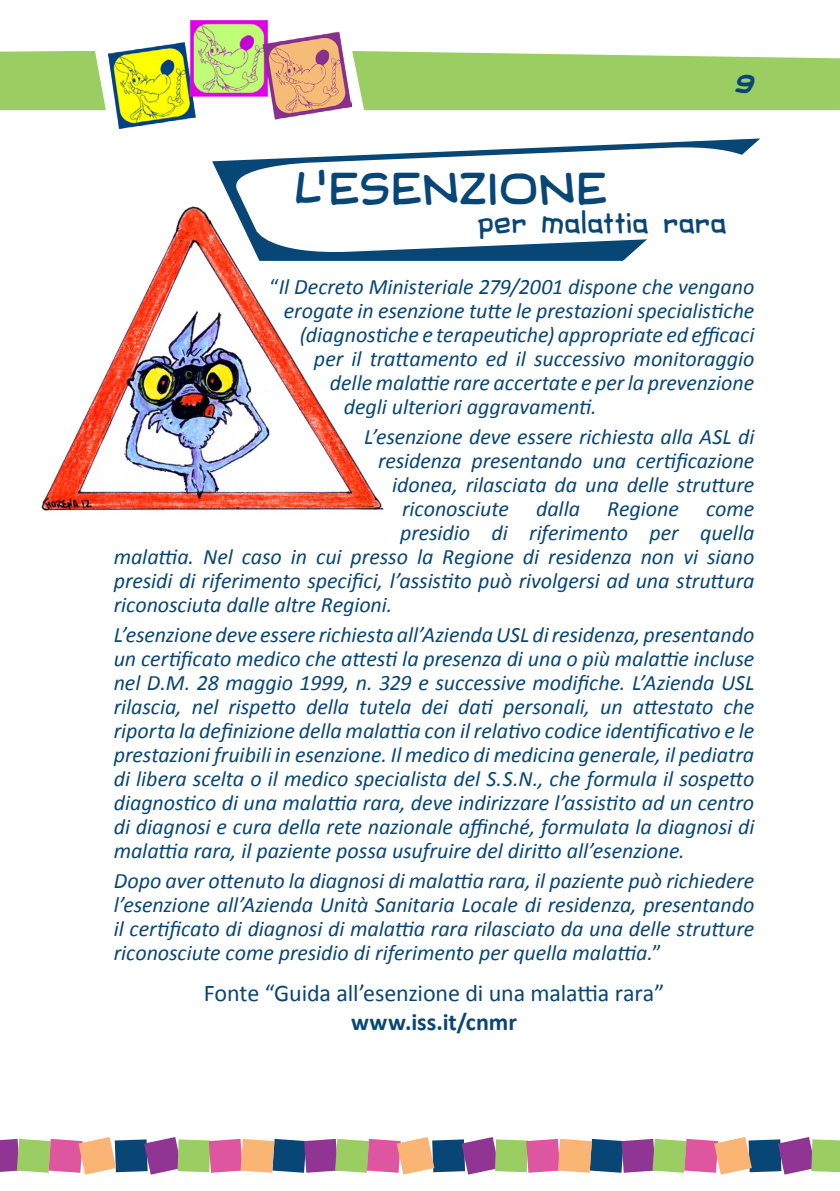
<style>
.page{position:relative;width:840px;height:1191px;background:#fff}
.page>*{position:absolute;margin:0;border:0;box-sizing:border-box;transform-origin:0 0}
.t1{font:48px "Sunday Comics BB";letter-spacing:-.01em;color:#084676}
.t2{font:28px "Sunday Comics BB";letter-spacing:-.005em;color:#084676}
.t3{font:24px "Calibri";letter-spacing:-.01em;color:#084676}
.t4{font:700 24px "Calibri";color:#084676}
.t5{font:700 24px "Sunday Comics BB";color:#084676}
.t6{font:italic 22px/24px "Calibri";letter-spacing:-.005em;color:#084676;text-align:justify}
.s1{font-style:normal}
</style>
<div class="page">
<img style="left:109px;top:21px;width:242px;height:107px">
<svg style="left:351px;top:51px;width:488px;height:59px;background:#a1d06e"></svg>
<div style="left:0;top:51px;width:106px;height:59px;background:#9acd62"></div>
<svg style="left:0;top:1137px;width:839px;height:37px;background:#ab8e93"></svg>
<img style="left:41px;top:206px;width:343px;height:305px">
<svg style="left:212px;top:138px;width:547px;height:123px"></svg>
<svg style="left:225px;top:144px;width:534px;height:111px"></svg>
<p class="t5" style="left:735px;top:69px;width:21px">9</p>
<h1 class="t1" style="left:293px;top:162px;width:315px">L’ESENZIONE</h1>
<p class="t2" style="left:477px;top:208px;width:250px">per malattia rara</p>
<p class="t6" style="left:270px;top:274px;width:485px"><span class="s1">“</span>Il Decreto Ministeriale 279/2001 dispone che vengano</p>
<p class="t6" style="left:284px;top:298px;width:472px">erogate in esenzione tutte le prestazioni specialistiche</p>
<p class="t6" style="left:300px;top:322px;width:455px">(diagnostiche e terapeutiche) appropriate ed efficaci</p>
<p class="t6" style="left:314px;top:346px;width:441px">per il trattamento ed il successivo monitoraggio</p>
<p class="t6" style="left:330px;top:370px;width:425px">delle malattie rare accertate e per la prevenzione</p>
<p class="t6" style="left:344px;top:394px;width:254px">degli ulteriori aggravamenti.</p>
<p class="t6" style="left:364px;top:424px;width:391px">L’esenzione deve essere richiesta alla ASL di</p>
<p class="t6" style="left:378px;top:448px;width:378px">residenza presentando una certificazione</p>
<p class="t6" style="left:392px;top:472px;width:364px">idonea, rilasciata da una delle strutture</p>
<p class="t6" style="left:402px;top:496px;width:353px">riconosciute dalla Regione come</p>
<p class="t6" style="left:400px;top:520px;width:355px">presidio di riferimento per quella</p>
<p class="t6" style="left:114px;top:544px;width:642px">malattia. Nel caso in cui presso la Regione di residenza non vi siano</p>
<p class="t6" style="left:114px;top:568px;width:642px">presidi di riferimento specifici, l’assistito può rivolgersi ad una struttura</p>
<p class="t6" style="left:114px;top:592px;width:280px">riconosciuta dalle altre Regioni.</p>
<p class="t6" style="left:114px;top:621px;width:642px">L’esenzione deve essere richiesta all’Azienda USL di residenza, presentando un certificato medico che attesti la presenza di una o più malattie incluse nel D.M. 28 maggio 1999, n. 329 e successive modifiche. L’Azienda USL rilascia, nel rispetto della tutela dei dati personali, un attestato che riporta la definizione della malattia con il relativo codice identificativo e le prestazioni fruibili in esenzione. Il medico di medicina generale, il pediatra di libera scelta o il medico specialista del S.S.N., che formula il sospetto diagnostico di una malattia rara, deve indirizzare l’assistito ad un centro di diagnosi e cura della rete nazionale affinché, formulata la diagnosi di malattia rara, il paziente possa usufruire del diritto all’esenzione.</p>
<p class="t6" style="left:114px;top:867px;width:641px">Dopo aver ottenuto la diagnosi di malattia rara, il paziente può richiedere l’esenzione all’Azienda Unità Sanitaria Locale di residenza, presentando il certificato di diagnosi di malattia rara rilasciato da una delle strutture riconosciute come presidio di riferimento per quella malattia.<span class="s1">”</span></p>
<p class="t3" style="left:203px;top:977px;width:462px">Fonte “Guida all’esenzione di una malattia rara”</p>
<p class="t4" style="left:351px;top:1007px;width:167px">www.iss.it/cnmr</p>
</div>
